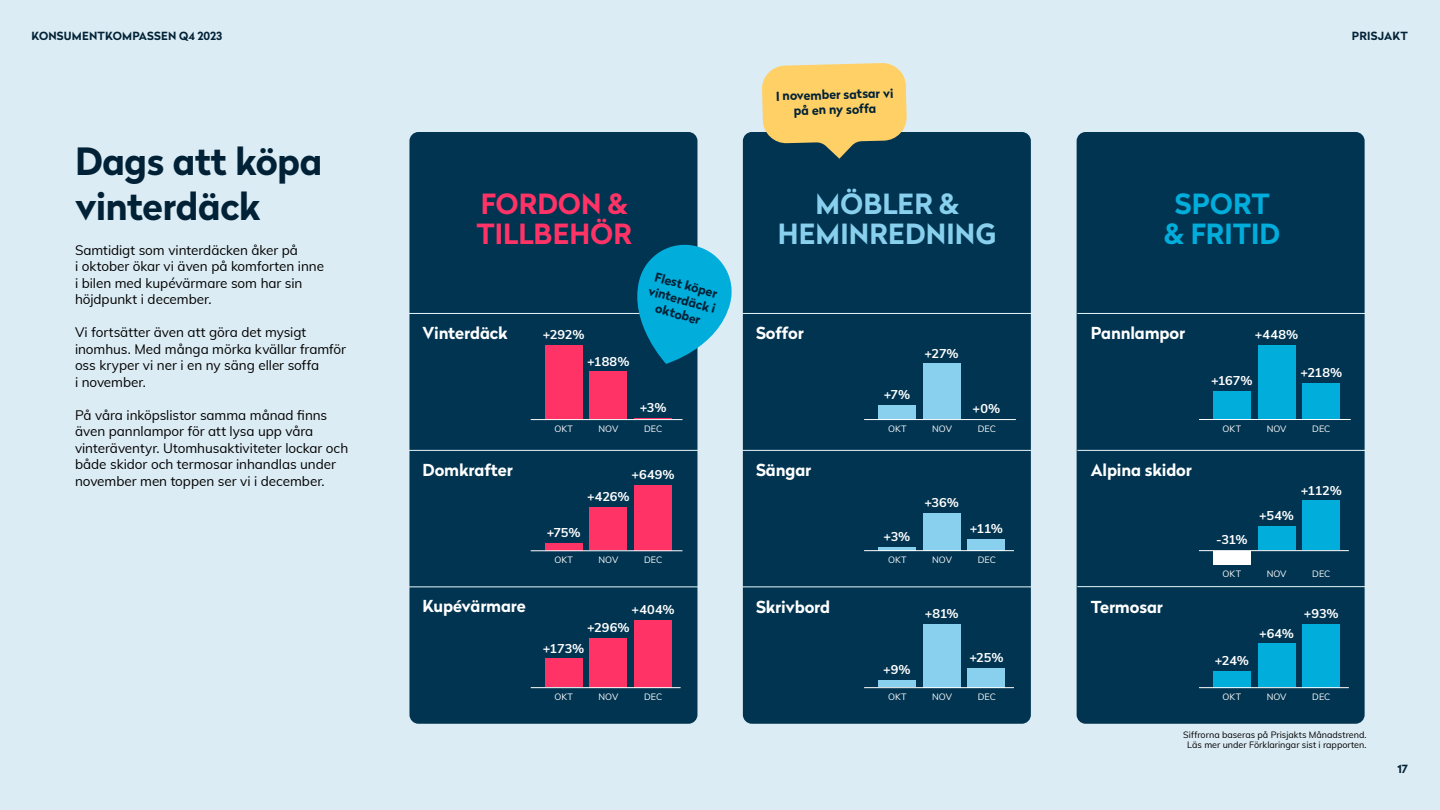
<style>
.page{position:relative;width:1440px;height:810px;background:#dcecf4}
.page>*{position:absolute;margin:0;border:0;box-sizing:border-box;transform-origin:0 0}
.Stora_rubriker{font:700 37.5px/45px "Radikal";letter-spacing:-.015em;color:#012236}
.Mellanrubrik{font:700 27.75px "Radikal";letter-spacing:.01em;color:#88d0ed}
.Mellanrubrik-2{font:700 27.75px/30px "Radikal";letter-spacing:.01em;color:#f36}
.Mellanrubrik-3{font:700 27.75px "Radikal";letter-spacing:.005em;color:#00addb}
.Mellanrubrik-4{font:700 16.5px "Radikal";letter-spacing:-.01em;color:#fff}
.Brödtext{font:13.5px/16.5px "Muli";letter-spacing:-.005em;color:#000}
.Brödtext-2{font:700 12.75px "Muli";color:#fff}
.Stora_rubriker-2{font:700 12.52px/15px "Radikal";color:#002136;text-align:center}
.Stora_rubriker-3{font:700 12.52px/15px "Radikal";color:#012236;text-align:center}
.t1{font:700 11.25px "Radikal";letter-spacing:.02em;color:#012236}
.Brödtext-3{font:9px "Muli";letter-spacing:.005em;color:#fff}
.Bildtext{font:9px/10.5px "Muli";color:#000;text-align:center}
</style>
<div class="page">
<div style="left:1077px;top:132px;width:288px;height:592px;background:#003451;border-radius:9px"></div>
<hr style="left:1077px;top:450px;width:289px;height:1px;background:#e6f7fb">
<hr style="left:1077px;top:313px;width:289px;height:1px;background:#e6f7fb">
<hr style="left:1077px;top:586px;width:289px;height:1px;background:#e6f7fb">
<div style="left:1258px;top:345px;width:37px;height:74px;background:#00addb"></div>
<div style="left:1303px;top:383px;width:37px;height:36px;background:#00addb"></div>
<div style="left:1213px;top:392px;width:38px;height:27px;background:#00addb"></div>
<hr style="left:1199px;top:419px;width:152px;height:1px;background:#fff">
<div style="left:1303px;top:624px;width:37px;height:63px;background:#00addb"></div>
<div style="left:1258px;top:644px;width:37px;height:43px;background:#00addb"></div>
<div style="left:1213px;top:671px;width:38px;height:16px;background:#00addb"></div>
<hr style="left:1199px;top:687px;width:150px;height:1px;background:#fff">
<div style="left:743px;top:132px;width:288px;height:592px;background:#003451;border-radius:9px"></div>
<hr style="left:742px;top:450px;width:289px;height:1px;background:#e6f7fb">
<hr style="left:742px;top:313px;width:289px;height:1px;background:#e6f7fb">
<hr style="left:742px;top:586px;width:289px;height:1px;background:#e6f7fb">
<div style="left:878px;top:405px;width:38px;height:14px;background:#88d0ed"></div>
<div style="left:923px;top:364px;width:37px;height:55px;background:#88d0ed"></div>
<hr style="left:864px;top:419px;width:152px;height:1px;background:#fff">
<div style="left:968px;top:668px;width:37px;height:19px;background:#88d0ed"></div>
<div style="left:879px;top:680px;width:37px;height:7px;background:#88d0ed"></div>
<div style="left:923px;top:624px;width:37px;height:63px;background:#88d0ed"></div>
<hr style="left:864px;top:687px;width:150px;height:1px;background:#fff">
<div style="left:409px;top:132px;width:288px;height:592px;background:#003451;border-radius:9px"></div>
<hr style="left:409px;top:450px;width:289px;height:1px;background:#e6f7fb">
<hr style="left:409px;top:313px;width:289px;height:1px;background:#e6f7fb">
<hr style="left:409px;top:586px;width:289px;height:1px;background:#e6f7fb">
<div style="left:923px;top:513px;width:37px;height:37px;background:#88d0ed"></div>
<div style="left:968px;top:539px;width:37px;height:11px;background:#88d0ed"></div>
<hr style="left:878px;top:547px;width:38px;height:3px;background:#88d0ed">
<hr style="left:864px;top:550px;width:150px;height:1px;background:#fff">
<div style="left:1213px;top:551px;width:38px;height:14px;background:#fff"></div>
<div style="left:1258px;top:526px;width:37px;height:24px;background:#00addb"></div>
<div style="left:1303px;top:501px;width:37px;height:49px;background:#00addb"></div>
<hr style="left:1199px;top:550px;width:150px;height:1px;background:#fff">
<div style="left:590px;top:372px;width:37px;height:47px;background:#f36"></div>
<hr style="left:634px;top:418px;width:38px;height:1px;background:#f36">
<div style="left:545px;top:345px;width:37px;height:74px;background:#f36"></div>
<hr style="left:531px;top:419px;width:151px;height:1px;background:#fff">
<div style="left:590px;top:508px;width:37px;height:42px;background:#f36"></div>
<div style="left:545px;top:543px;width:37px;height:7px;background:#f36"></div>
<div style="left:634px;top:485px;width:38px;height:65px;background:#f36"></div>
<hr style="left:531px;top:550px;width:151px;height:1px;background:#fff">
<div style="left:590px;top:638px;width:37px;height:49px;background:#f36"></div>
<div style="left:634px;top:620px;width:38px;height:67px;background:#f36"></div>
<div style="left:545px;top:659px;width:37px;height:28px;background:#f36"></div>
<hr style="left:531px;top:687px;width:150px;height:1px;background:#fff">
<svg style="left:637px;top:240px;width:95px;height:124px"></svg>
<svg style="left:762px;top:63px;width:145px;height:96px"></svg>
<p class="t1" style="left:31px;top:28px;width:192px">KONSUMENTKOMPASSEN Q4 2023</p>
<p class="t1" style="left:1352px;top:28px;width:58px">PRISJAKT</p>
<p class="Stora_rubriker" style="left:75px;top:138px;width:249px">Dags att köpa vinterdäck</p>
<p class="Brödtext" style="left:75px;top:241px;width:251px">Samtidigt som vinterdäcken åker på<br>i oktober ökar vi även på komforten inne i bilen med kupévärmare som har sin höjdpunkt i december.</p>
<p class="Brödtext" style="left:75px;top:324px;width:273px">Vi fortsätter även att göra det mysigt inomhus. Med många mörka kvällar framför oss kryper vi ner i en ny säng eller soffa<br>i november.</p>
<p class="Brödtext" style="left:75px;top:406px;width:275px">På våra inköpslistor samma månad finns även pannlampor för att lysa upp våra vinteräventyr. Utomhusaktiviteter lockar och både skidor och termosar inhandlas under november men toppen ser vi i december.</p>
<p class="Stora_rubriker-3" style="left:776px;top:89px;width:119px;rotate:-2deg">I november satsar vi på en ny soffa</p>
<p class="Mellanrubrik-2" style="left:476px;top:188px;width:157px">FORDON &amp;<br>TILLBEHÖR</p>
<p class="Mellanrubrik" style="left:816px;top:184px;width:145px">MÖBLER &amp;</p>
<p class="Mellanrubrik" style="left:778px;top:214px;width:220px">HEMINREDNING</p>
<p class="Mellanrubrik-3" style="left:1175px;top:184px;width:97px">SPORT</p>
<p class="Mellanrubrik-3" style="left:1164px;top:214px;width:117px">&amp; FRITID</p>
<p class="Stora_rubriker-2" style="left:654px;top:269px;width:71px;rotate:15deg">Flest köper vinterdäck i oktober</p>
<p class="Mellanrubrik-4" style="left:423px;top:321px;width:87px">Vinterdäck</p>
<p class="Brödtext-2" style="left:543px;top:325px;width:43px">+292%</p>
<p class="Mellanrubrik-4" style="left:756px;top:321px;width:49px">Soffor</p>
<p class="Mellanrubrik-4" style="left:1091px;top:321px;width:96px">Pannlampor</p>
<p class="Brödtext-2" style="left:1255px;top:325px;width:45px">+448%</p>
<p class="Brödtext-2" style="left:587px;top:352px;width:44px">+188%</p>
<p class="Brödtext-2" style="left:925px;top:344px;width:36px">+27%</p>
<p class="Brödtext-2" style="left:1211px;top:372px;width:43px">+167%</p>
<p class="Brödtext-2" style="left:1300px;top:363px;width:43px">+218%</p>
<p class="Brödtext-2" style="left:884px;top:385px;width:28px">+7%</p>
<p class="Brödtext-2" style="left:640px;top:399px;width:28px">+3%</p>
<p class="Brödtext-2" style="left:973px;top:399px;width:29px">+0%</p>
<p class="Mellanrubrik-4" style="left:423px;top:458px;width:92px">Domkrafter</p>
<p class="Mellanrubrik-4" style="left:423px;top:594px;width:105px">Kupévärmare</p>
<p class="Brödtext-3" style="left:554px;top:422px;width:20px">OKT</p>
<p class="Brödtext-3" style="left:599px;top:422px;width:21px">NOV</p>
<p class="Brödtext-3" style="left:644px;top:422px;width:20px">DEC</p>
<p class="Brödtext-3" style="left:888px;top:422px;width:20px">OKT</p>
<p class="Brödtext-3" style="left:932px;top:422px;width:21px">NOV</p>
<p class="Brödtext-3" style="left:978px;top:422px;width:20px">DEC</p>
<p class="Brödtext-3" style="left:1223px;top:422px;width:20px">OKT</p>
<p class="Brödtext-3" style="left:1267px;top:422px;width:21px">NOV</p>
<p class="Brödtext-3" style="left:1312px;top:422px;width:20px">DEC</p>
<p class="Brödtext-2" style="left:631px;top:465px;width:45px">+649%</p>
<p class="Brödtext-2" style="left:587px;top:487px;width:44px">+426%</p>
<p class="Brödtext-2" style="left:547px;top:523px;width:35px">+75%</p>
<p class="Brödtext-3" style="left:554px;top:553px;width:20px">OKT</p>
<p class="Brödtext-3" style="left:599px;top:553px;width:21px">NOV</p>
<p class="Brödtext-3" style="left:644px;top:553px;width:20px">DEC</p>
<p class="Brödtext-2" style="left:632px;top:600px;width:44px">+404%</p>
<p class="Brödtext-2" style="left:587px;top:618px;width:44px">+296%</p>
<p class="Brödtext-2" style="left:543px;top:639px;width:43px">+173%</p>
<p class="Mellanrubrik-4" style="left:756px;top:458px;width:57px">Sängar</p>
<p class="Mellanrubrik-4" style="left:756px;top:595px;width:76px">Skrivbord</p>
<p class="Brödtext-2" style="left:924px;top:493px;width:36px">+36%</p>
<p class="Brödtext-2" style="left:970px;top:519px;width:35px">+11%</p>
<p class="Brödtext-2" style="left:884px;top:527px;width:28px">+3%</p>
<p class="Brödtext-3" style="left:888px;top:553px;width:20px">OKT</p>
<p class="Brödtext-3" style="left:932px;top:553px;width:21px">NOV</p>
<p class="Brödtext-3" style="left:978px;top:553px;width:20px">DEC</p>
<p class="Brödtext-2" style="left:883px;top:661px;width:29px">+9%</p>
<p class="Brödtext-2" style="left:925px;top:604px;width:36px">+81%</p>
<p class="Brödtext-2" style="left:969px;top:648px;width:36px">+25%</p>
<p class="Mellanrubrik-4" style="left:1091px;top:458px;width:103px">Alpina skidor</p>
<p class="Mellanrubrik-4" style="left:1091px;top:595px;width:74px">Termosar</p>
<p class="Brödtext-2" style="left:1301px;top:481px;width:43px">+112%</p>
<p class="Brödtext-2" style="left:1259px;top:506px;width:36px">+54%</p>
<p class="Brödtext-2" style="left:1216px;top:530px;width:33px">-31%</p>
<p class="Brödtext-3" style="left:1223px;top:567px;width:20px">OKT</p>
<p class="Brödtext-3" style="left:1267px;top:567px;width:21px">NOV</p>
<p class="Brödtext-3" style="left:1312px;top:567px;width:20px">DEC</p>
<p class="Brödtext-2" style="left:1215px;top:651px;width:36px">+24%</p>
<p class="Brödtext-2" style="left:1259px;top:624px;width:37px">+64%</p>
<p class="Brödtext-2" style="left:1304px;top:604px;width:36px">+93%</p>
<p class="Brödtext-3" style="left:554px;top:690px;width:20px">OKT</p>
<p class="Brödtext-3" style="left:599px;top:690px;width:21px">NOV</p>
<p class="Brödtext-3" style="left:644px;top:690px;width:20px">DEC</p>
<p class="Brödtext-3" style="left:888px;top:690px;width:20px">OKT</p>
<p class="Brödtext-3" style="left:932px;top:690px;width:21px">NOV</p>
<p class="Brödtext-3" style="left:978px;top:690px;width:20px">DEC</p>
<p class="Brödtext-3" style="left:1223px;top:690px;width:20px">OKT</p>
<p class="Brödtext-3" style="left:1267px;top:690px;width:21px">NOV</p>
<p class="Brödtext-3" style="left:1312px;top:690px;width:20px">DEC</p>
<p class="Bildtext" style="left:1183px;top:729px;width:185px">Siffrorna baseras på Prisjakts Månadstrend.<br>Läs mer under Förklaringar sist i rapporten.</p>
<p class="t1" style="left:1397px;top:761px;width:12px">17</p>
</div>
